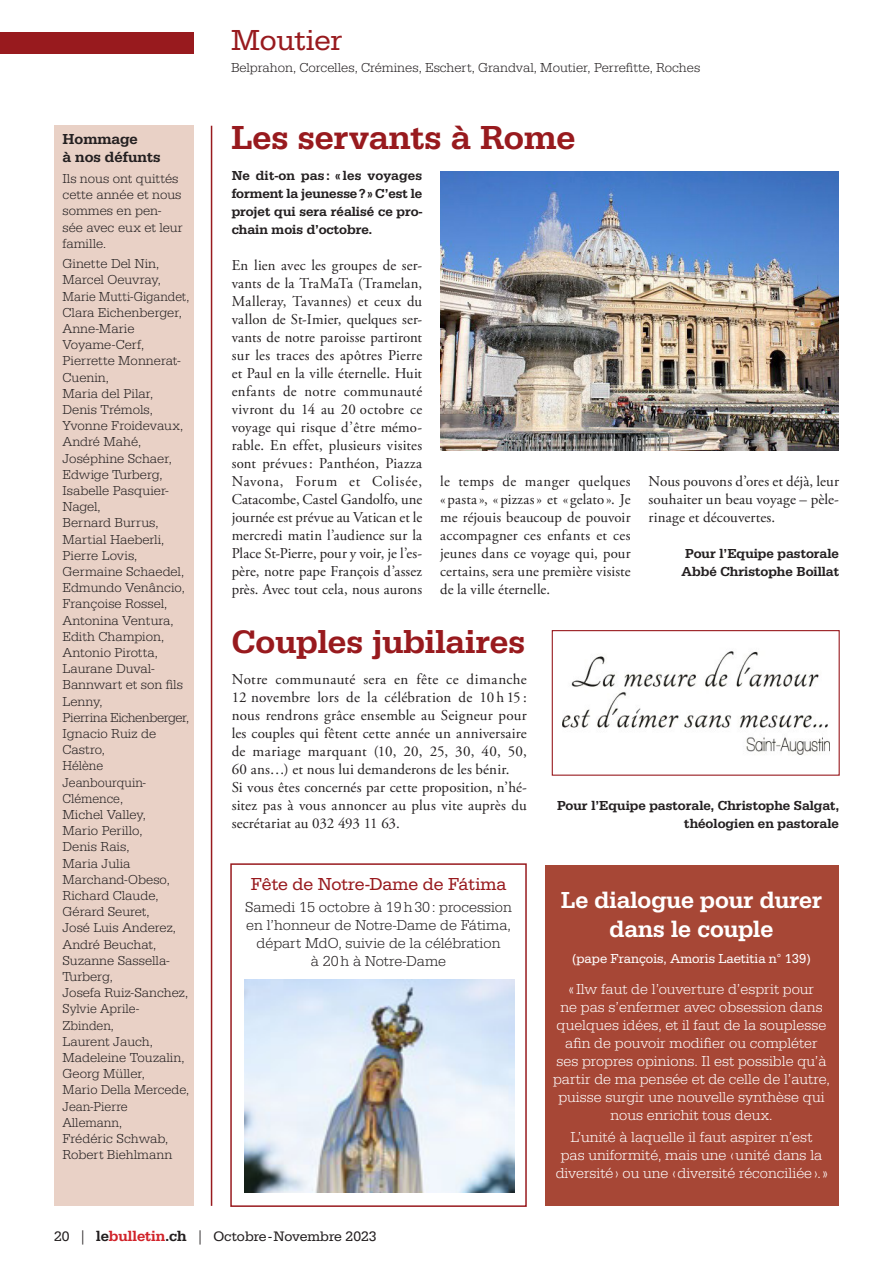
<style>
.page{position:relative;width:893px;height:1263px;background:#fff}
.page>*{position:absolute;margin:0;border:0;box-sizing:border-box;transform-origin:0 0}
.Titre{font:500 34.5px "Serifa";color:#981a1e}
.Titre-2{font:500 33.75px "Serifa";color:#981a1e}
.t1{font:30px "Serifa";color:#981a1e}
.Titre_encadré_aplat{font:500 24px/28.8px "Serifa";color:#fff;text-align:center}
.Titre_encadré_aplat-2{font:18px "Serifa";color:#981a1e}
.Texte_base{font:15px/18px "Adobe Garamond Pro";letter-spacing:.01em;color:#231f20;text-align:justify}
.Texte_encadré_justifié{font:300 15px/18px "Serifa";color:#fff;text-align:center}
.Texte_encadré_justifié-2{font:300 15px/18px "Serifa";color:#231f20;text-align:center}
.Titre_colonne{font:500 15px "Serifa";color:#231f20}
.t2{font:14.25px "Serifa";color:#231f20}
.Texte_colonne{font:300 13.5px/16.2px "Serifa";color:#231f20}
.Signature{font:500 13.5px "Serifa";color:#231f20}
.Chapô{font:500 13.5px/18px "Serifa";color:#231f20;text-align:justify}
.Titre_encadré_aplat-3{font:13.5px "Serifa";color:#fff}
.s1{font-family:"Adobe Garamond Pro"}
.s2{font-weight:500;font-size:15px}
.s3{font-weight:500;font-size:15px;color:#d1232a}
</style>
<div class="page">
<div style="left:0;top:33px;width:193px;height:21px;background:#981a1e"></div>
<hr style="left:211px;top:126px;width:1px;height:1080px;background:#981a1e">
<div style="left:230px;top:863px;width:297px;height:344px;border:2px solid #981a1e"></div>
<div style="left:54px;top:126px;width:139px;height:1080px;background:#e9d1c6"></div>
<img style="left:440px;top:172px;width:399px;height:278px">
<img style="left:562px;top:651px;width:267px;height:104px">
<div style="left:552px;top:630px;width:288px;height:146px;border:1px solid #981a1e"></div>
<img style="left:245px;top:980px;width:269px;height:212px">
<div style="left:544px;top:865px;width:294px;height:340px;background:#a74736"></div>
<h3 class="t1" style="left:231px;top:23px;width:113px">Moutier</h3>
<p class="Texte_colonne" style="left:231px;top:59px;width:471px">Belprahon, Corcelles, Crémines, Eschert, Grandval, Moutier, Perrefitte, Roches</p>
<p class="Titre_colonne" style="left:63px;top:131px;width:77px">Hommage</p>
<p class="Titre" style="left:231px;top:117px;width:346px">Les servants à Rome</p>
<p class="Titre_colonne" style="left:63px;top:149px;width:99px">à nos défunts</p>
<p class="Texte_colonne" style="left:63px;top:170px;width:122px">Ils nous ont quittés cette année et nous sommes en pen&shy;sée avec eux et leur famille.</p>
<p class="Texte_colonne" style="left:63px;top:256px;width:128px">Ginette Del Nin,<br>Marcel Oeuvray,<br>Marie Mutti-Gigandet,<br>Clara Eichenberger,<br>Anne-Marie<br>Voyame-Cerf,<br>Pierrette Monnerat-<br>Cuenin,<br>Maria del Pilar,<br>Denis Trémols,<br>Yvonne Froidevaux,<br>André Mahé,<br>Joséphine Schaer,<br>Edwige Turberg,<br>Isabelle Pasquier-<br>Nagel,<br>Bernard Burrus,<br>Martial Haeberli,<br>Pierre Lovis,<br>Germaine Schaedel,<br>Edmundo Venâncio,<br>Françoise Rossel,<br>Antonina Ventura,<br>Edith Champion,<br>Antonio Pirotta,<br>Laurane Duval-<br>Bannwart et son fils<br>Lenny,<br>Pierrina Eichenberger,<br>Ignacio Ruiz de<br>Castro,<br>Hélène<br>Jeanbourquin-<br>Clémence,<br>Michel Valley,<br>Mario Perillo,<br>Denis Rais,<br>Maria Julia<br>Marchand-Obeso,<br>Richard Claude,<br>Gérard Seuret,<br>José Luis Anderez,<br>André Beuchat,<br>Suzanne Sassella-<br>Turberg,<br>Josefa Ruiz-Sanchez,<br>Sylvie Aprile-<br>Zbinden,<br>Laurent Jauch,<br>Madeleine Touzalin,<br>Georg Müller,<br>Mario Della Mercede,<br>Jean-Pierre<br>Allemann,<br>Frédéric Schwab,<br>Robert Biehlmann</p>
<p class="Chapô" style="left:232px;top:166px;width:192px">Ne dit-on pas : « les voyages forment la jeunesse ? » C’est le projet qui sera réalisé ce pro&shy;chain mois d’octobre.</p>
<p class="Texte_base" style="left:232px;top:257px;width:192px">En lien avec les groupes de ser&shy;vants de la TraMaTa (Tramelan, Malleray, Tavannes) et ceux du vallon de St-Imier, quelques ser&shy;vants de notre paroisse partiront sur les traces des apôtres Pierre et Paul en la ville éternelle. Huit enfants de notre communauté vivront du 14 au 20 octobre ce voyage qui risque d’être mémo&shy;rable. En effet, plusieurs visites sont prévues: Panthéon, Piazza Navona, Forum et Colisée, Catacombe, Castel Gandolfo, une journée est prévue au Vatican et le mercredi matin l’audience sur la Place St-Pierre, pour y voir, je l’es&shy;père, notre pape François d’assez près. Avec tout cela, nous aurons</p>
<p class="Texte_base" style="left:440px;top:473px;width:192px">le temps de manger quelques « pasta », « pizzas» et « gelato ». Je me réjouis beaucoup de pouvoir accompagner ces enfants et ces jeunes dans ce voyage qui, pour certains, sera une première visiste de la ville éternelle.</p>
<p class="Texte_base" style="left:649px;top:473px;width:192px">Nous pouvons d’ores et déjà, leur souhaiter un beau voyage – pèle&shy;rinage et découvertes.</p>
<p class="Signature" style="left:685px;top:546px;width:155px">Pour l’Equipe pastorale</p>
<p class="Signature" style="left:681px;top:564px;width:159px">Abbé Christophe Boillat</p>
<p class="Titre-2" style="left:232px;top:622px;width:295px">Couples jubilaires</p>
<p class="Texte_base" style="left:232px;top:671px;width:297px">Notre communauté sera en fête ce dimanche 12 novembre lors de la célébration de 10 h 15 : nous rendrons grâce ensemble au Seigneur pour les couples qui fêtent cette année un anniversaire de mariage marquant (10, 20, 25, 30, 40, 50, 60 ans…) et nous lui demanderons de les bénir.</p>
<p class="Texte_base" style="left:232px;top:779px;width:297px">Si vous êtes concernés par cette proposition, n’hé&shy;sitez pas à vous annoncer au plus vite auprès du secrétariat au 032 493 11 63.</p>
<p class="Signature" style="left:557px;top:798px;width:283px">Pour l’Equipe pastorale, Christophe Salgat,</p>
<p class="Signature" style="left:684px;top:816px;width:156px">théologien en pastorale</p>
<p class="Titre_encadré_aplat-2" style="left:251px;top:873px;width:257px">Fête de Notre-Dame de Fátima</p>
<p class="Texte_encadré_justifié-2" style="left:245px;top:898px;width:268px">Samedi 15 octobre à 19 h 30 : procession en l’honneur de Notre-Dame de Fátima, départ MdO, suivie de la célébration<br>à 20 h à Notre-Dame</p>
<p class="Titre_encadré_aplat" style="left:561px;top:886px;width:263px">Le dialogue pour durer dans le couple</p>
<p class="Titre_encadré_aplat-3" style="left:572px;top:951px;width:240px">(pape François, Amoris Laetitia n° 139)</p>
<p class="Texte_encadré_justifié" style="left:553px;top:980px;width:278px">« Ilw faut de l’ouverture d’esprit pour<br>ne pas s’enfermer avec obsession dans quelques idées, et il faut de la souplesse afin de pouvoir modifier ou compléter ses propres opinions. Il est possible qu’à partir de ma pensée et de celle de l’autre, puisse surgir une nouvelle synthèse qui nous enrichit tous deux.</p>
<p class="Texte_encadré_justifié" style="left:556px;top:1128px;width:274px">L’unité à laquelle il faut aspirer n’est<br>pas uniformité, mais une ‹ unité dans la diversité › ou une ‹ diversité réconciliée ›. »</p>
<p class="t2" style="left:54px;top:1228px;width:324px">20 <span class="s1">|</span> <span class="s2">le</span><span class="s3">bulletin</span><span class="s2">.ch</span> <span class="s1">|</span> Octobre - Novembre 2023</p>
</div>
